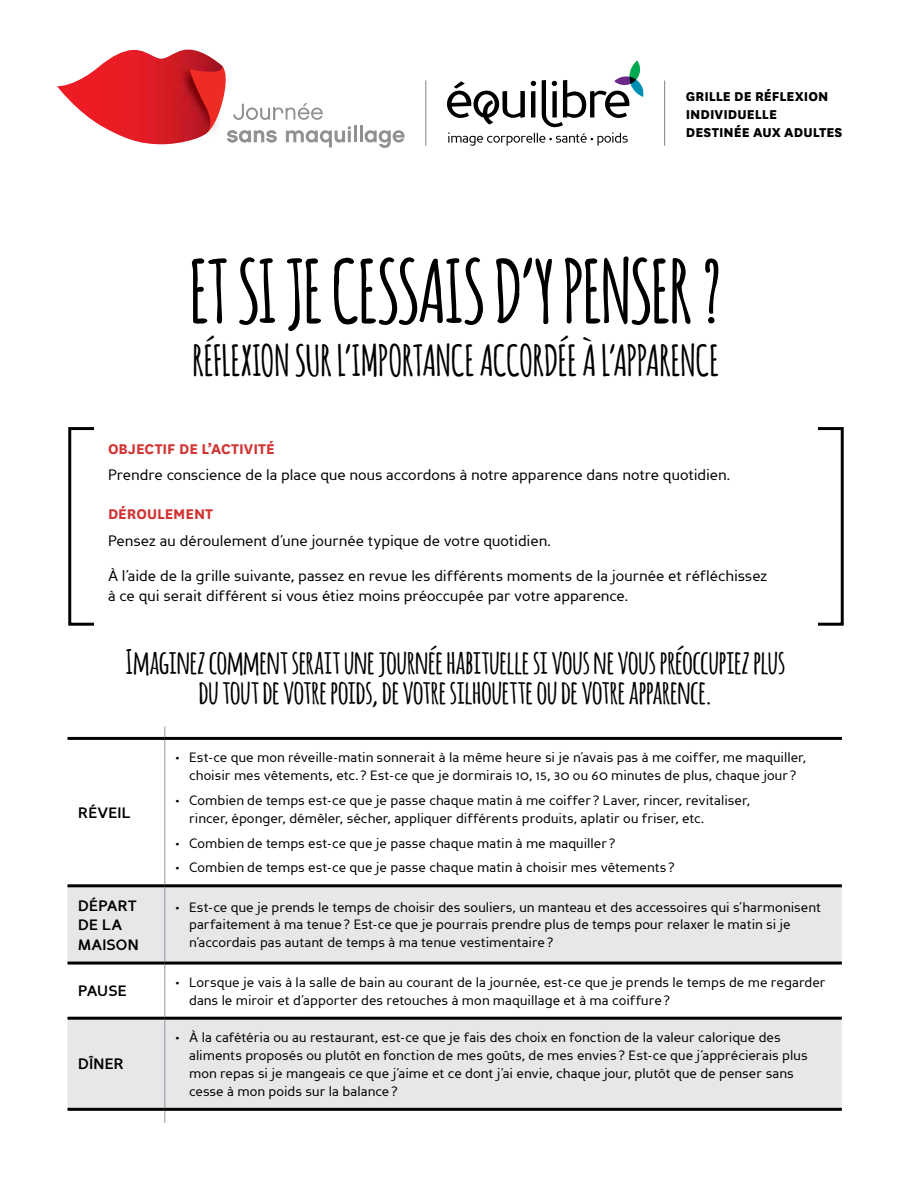
<style>
.page{position:relative;width:918px;height:1188px;background:#fff}
.page>*{position:absolute;margin:0;border:0;box-sizing:border-box;transform-origin:0 0}
.t1{font:700 85.5px "Amatic";letter-spacing:-.01em;color:#000}
.t2{font:700 42px "Amatic";letter-spacing:.005em;color:#000}
.t3{font:700 33px/30px "Amatic";letter-spacing:-.005em;color:#000;text-align:center}
.t4{font:700 16.5px "National";color:#d23434}
.t5{font:15px/19.5px "Perspective Sans";letter-spacing:-.005em;color:#000}
.t6{font:800 15px/18px "National";letter-spacing:.005em;color:#000}
.t7{font:700 15px/19.5px "Perspective Sans";letter-spacing:.01em;color:#000}
.t8{font:13.5px/18px "Perspective Sans";color:#000}
</style>
<div class="page">
<svg style="left:68px;top:887px;width:774px;height:221px;fill:#e6e7e8"></svg>
<hr style="left:164px;top:740px;width:1px;height:144px;background:#939598">
<hr style="left:164px;top:887px;width:1px;height:75px;background:#939598">
<hr style="left:164px;top:965px;width:1px;height:52px;background:#939598">
<hr style="left:164px;top:1020px;width:1px;height:88px;background:#939598">
<svg style="left:164px;top:1111px;width:1px;height:12px"></svg>
<hr style="left:68px;top:737px;width:97px;height:3px;background:#000">
<hr style="left:165px;top:737px;width:677px;height:3px;background:#000">
<hr style="left:68px;top:884px;width:97px;height:3px;background:#000">
<hr style="left:165px;top:884px;width:677px;height:3px;background:#000">
<hr style="left:68px;top:962px;width:97px;height:3px;background:#000">
<hr style="left:165px;top:962px;width:677px;height:3px;background:#000">
<hr style="left:68px;top:1017px;width:97px;height:3px;background:#000">
<hr style="left:165px;top:1017px;width:677px;height:3px;background:#000">
<hr style="left:68px;top:1108px;width:97px;height:3px;background:#000">
<hr style="left:165px;top:1108px;width:677px;height:3px;background:#000">
<svg style="left:447px;top:60px;width:196px;height:86px"></svg>
<hr style="left:354px;top:125px;width:3px;height:17px;background:#919191">
<hr style="left:360px;top:125px;width:3px;height:17px;background:#919191">
<svg style="left:365px;top:130px;width:40px;height:18px"></svg>
<svg style="left:57px;top:50px;width:74px;height:90px"></svg>
<img style="left:131px;top:50px;width:92px;height:94px">
<svg style="left:190px;top:66px;width:161px;height:81px"></svg>
<hr style="left:425px;top:81px;width:1px;height:65px;background:#808285">
<hr style="left:664px;top:81px;width:1px;height:65px;background:#808285">
<div style="left:68px;top:427px;width:28px;height:199px;border:3px solid #000"></div>
<div style="left:816px;top:427px;width:28px;height:199px;border:3px solid #000"></div>
<p class="t6" style="left:686px;top:86px;width:158px">GRILLE DE RÉFLEXION<br>INDIVIDUELLE<br>DESTINÉE AUX ADULTES</p>
<h1 class="t1" style="left:189px;top:230px;width:534px">ET SI JE CESSAIS D’Y PENSER?</h1>
<h2 class="t2" style="left:192px;top:331px;width:528px">RÉFLEXION SUR L’IMPORTANCE ACCORDÉE À L’APPARENCE</h2>
<p class="t4" style="left:108px;top:437px;width:168px">OBJECTIF DE L’ACTIVITÉ</p>
<p class="t5" style="left:108px;top:465px;width:624px">Prendre conscience de la place que nous accordons à notre apparence dans notre quotidien.</p>
<p class="t4" style="left:108px;top:503px;width:107px">DÉROULEMENT</p>
<p class="t5" style="left:108px;top:531px;width:444px">Pensez au déroulement d’une journée typique de votre quotidien.</p>
<p class="t5" style="left:108px;top:567px;width:661px">À l’aide de la grille suivante, passez en revue les différents moments de la journée et réfléchissez à ce qui serait différent si vous étiez moins préoccupée par votre apparence.</p>
<h3 class="t3" style="left:126px;top:645px;width:661px">Imaginez comment serait une journée habituelle si vous ne vous préoccupiez plus du tout de votre poids, de votre silhouette ou de votre apparence.</h3>
<p class="t7" style="left:78px;top:803px;width:54px">RÉVEIL</p>
<p class="t8" style="left:176px;top:749px;width:632px;text-align:center">• Est-ce que mon réveille-matin sonnerait à la même heure si je n’avais pas à me coiffer, me maquiller, choisir mes vêtements, etc. ? Est-ce que je dormirais 10, 15, 30 ou 60 minutes de plus, chaque jour ?</p>
<p class="t8" style="left:189px;top:791px;width:562px;text-indent:-14px">• Combien de temps est-ce que je passe chaque matin à me coiffer ? Laver, rincer, revitaliser, rincer, éponger, démêler, sécher, appliquer différents produits, aplatir ou friser, etc.</p>
<p class="t8" style="left:176px;top:834px;width:442px">• Combien de temps est-ce que je passe chaque matin à me maquiller ?</p>
<p class="t8" style="left:176px;top:859px;width:501px">• Combien de temps est-ce que je passe chaque matin à choisir mes vêtements ?</p>
<p class="t7" style="left:78px;top:896px;width:62px">DÉPART<br>DE LA<br>MAISON</p>
<p class="t8" style="left:189px;top:898px;width:633px;text-indent:-14px">• Est-ce que je prends le temps de choisir des souliers, un manteau et des accessoires qui s’harmonisent parfaitement à ma tenue? Est-ce que je pourrais prendre plus de temps pour relaxer le matin si je n’accordais pas autant de temps à ma tenue vestimentaire?</p>
<p class="t7" style="left:78px;top:981px;width:50px">PAUSE</p>
<p class="t8" style="left:189px;top:973px;width:638px;text-indent:-14px">• Lorsque je vais à la salle de bain au courant de la journée, est-ce que je prends le temps de me regarder dans le miroir et d’apporter des retouches à mon maquillage et à ma coiffure?</p>
<p class="t7" style="left:78px;top:1055px;width:47px">DÎNER</p>
<p class="t8" style="left:189px;top:1028px;width:620px;text-indent:-14px">• À la cafétéria ou au restaurant, est-ce que je fais des choix en fonction de la valeur calorique des aliments proposés ou plutôt en fonction de mes goûts, de mes envies ? Est-ce que j’apprécierais plus mon repas si je mangeais ce que j’aime et ce dont j’ai envie, chaque jour, plutôt que de penser sans cesse à mon poids sur la balance?</p>
</div>
